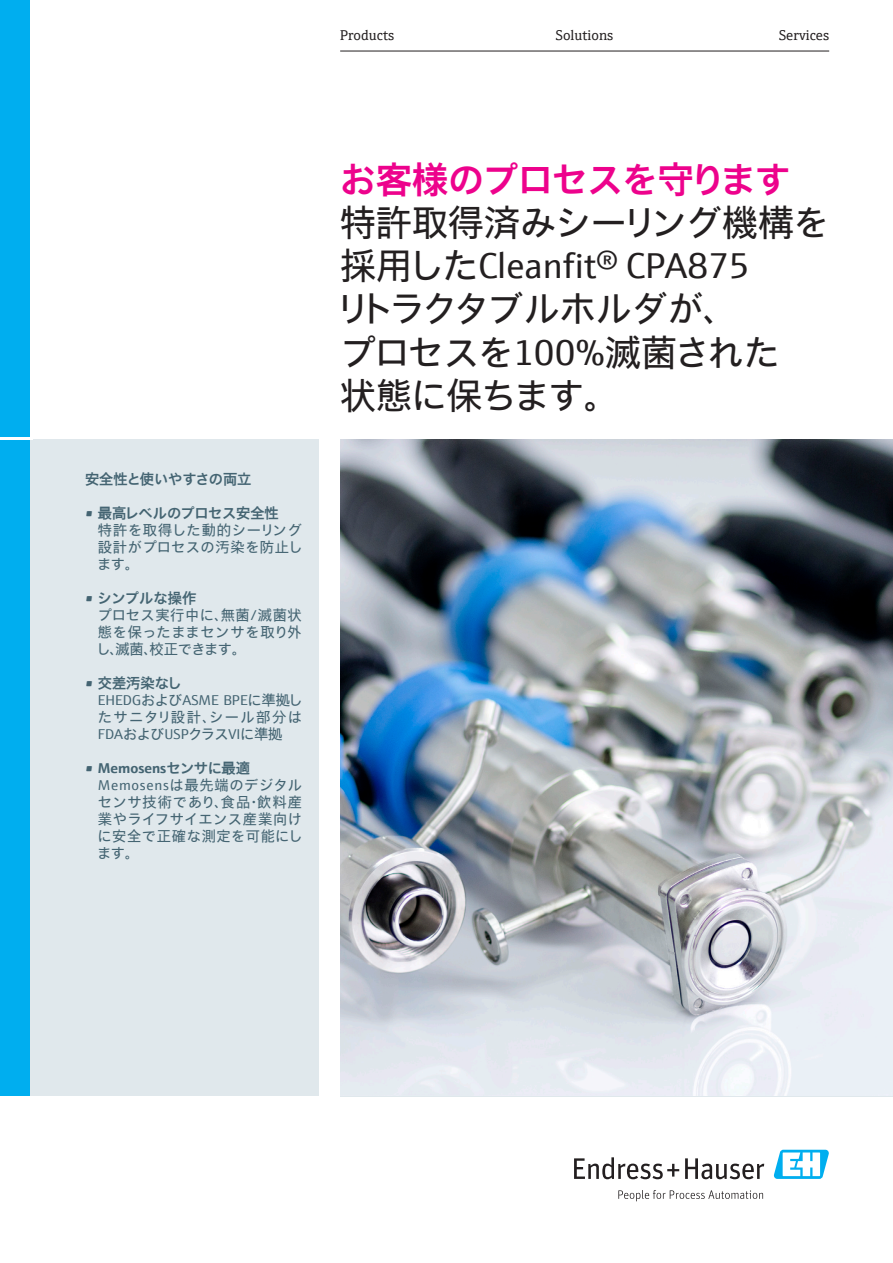
<style>
.page{position:relative;width:893px;height:1263px;background:#fff}
.page>*{position:absolute;margin:0;border:0;box-sizing:border-box;transform-origin:0 0}
.t1{font:36px/43.2px "E+H Sans JP";color:#231f20}
.t2{font:700 36px "E+H Sans JP";letter-spacing:-.03em;color:#ed028c}
.t3{font:14.25px/17px "E+H Sans JP";letter-spacing:.025em;color:#446472;text-align:justify}
.t4{font:700 14.25px "E+H Sans JP";color:#446472}
.t5{font:14.25px "E+H Serif JP";color:#231f20}
</style>
<div class="page">
<img style="left:340px;top:439px;width:553px;height:657px">
<div style="left:30px;top:439px;width:289px;height:657px;background:#e0e8ec"></div>
<hr style="left:340px;top:51px;width:489px;height:1px;background:#231f20">
<div style="left:0;top:0;width:30px;height:1096px;background:#00aeef"></div>
<hr style="left:0;top:437px;width:33px;height:2px;background:#fff">
<svg style="left:574px;top:1157px;width:105px;height:22px"></svg>
<svg style="left:685px;top:1158px;width:79px;height:21px"></svg>
<svg style="left:618px;top:1190px;width:145px;height:11px"></svg>
<svg style="left:773px;top:1150px;width:56px;height:29px"></svg>
<p class="t5" style="left:340px;top:24px;width:55px">Products</p>
<p class="t5" style="left:556px;top:24px;width:59px">Solutions</p>
<p class="t5" style="left:779px;top:24px;width:52px">Services</p>
<p class="t4" style="left:85px;top:470px;width:168px">安全性と使いやすさの両立</p>
<p class="t4" style="left:85px;top:504px;width:195px">• 最高レベルのプロセス安全性</p>
<p class="t3" style="left:97px;top:521px;width:207px">特許を取得した動的シーリング設計がプロセスの汚染を防止します。</p>
<p class="t4" style="left:85px;top:589px;width:113px">• シンプルな操作</p>
<p class="t3" style="left:96px;top:606px;width:207px">プロセス実行中に、無菌/滅菌状態を保ったままセンサを取り外し、滅菌、校正できます。</p>
<p class="t4" style="left:85px;top:674px;width:98px">• 交差汚染なし</p>
<p class="t3" style="left:98px;top:691px;width:206px">EHEDGおよびASME BPEに準拠したサニタリ設計、シール部分はFDAおよびUSPクラスVIに準拠</p>
<p class="t4" style="left:85px;top:759px;width:167px">• Memosensセンサに最適</p>
<p class="t3" style="left:97px;top:776px;width:207px">Memosensは最先端のデジタルセンサ技術であり、食品・飲料産業やライフサイエンス産業向けに安全で正確な測定を可能にします。</p>
<h1 class="t2" style="left:340px;top:158px;width:452px">お客様のプロセスを守ります</h1>
<h1 class="t1" style="left:335px;top:201px;width:496px">特許取得済みシーリング機構を採用したCleanfit® CPA875<br>リトラクタブルホルダが、<br>プロセスを100%滅菌された<br>状態に保ちます。</h1>
</div>
